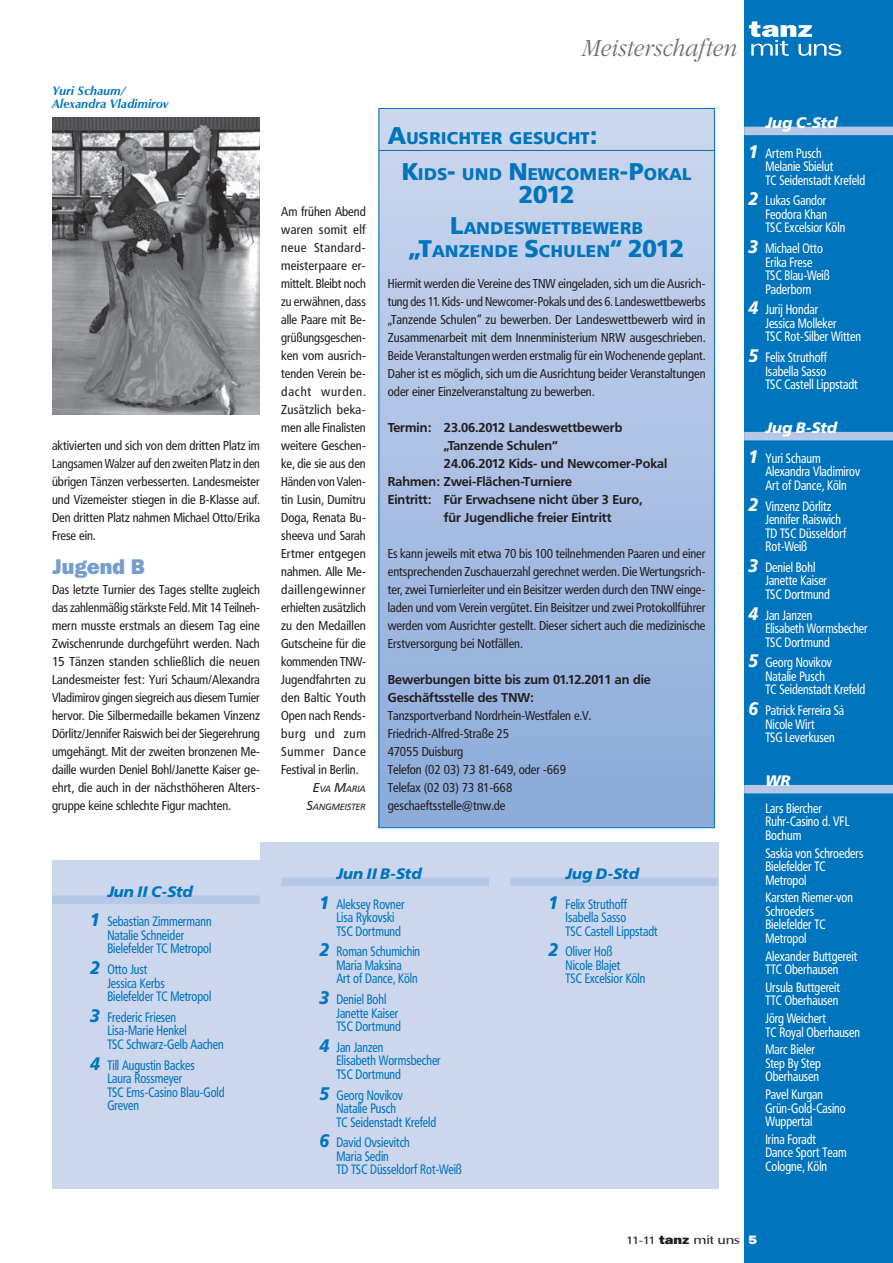
<style>
.page{position:relative;width:893px;height:1263px;background:#fff}
.page>*{position:absolute;margin:0;border:0;box-sizing:border-box;transform-origin:0 0}
.t1{font:italic 300 24px "Garamond Itc T";color:#6d6e70;scale:.9 1}
.t2{font:900 24px "Frutiger BQ";color:#0074bc}
.t3{font:800 21px "Franklin ITCBQ";color:#769dd2}
.t4{font:900 16.8px/36px "Frutiger BQ";letter-spacing:.02em;color:#0074bc}
.t5{font:italic 900 15px "Frutiger BQ";color:#0074bc}
.t6{font:italic 900 15px "Frutiger BQ";color:#fff}
.t7{font:13.5px/13.5px "Frutiger Condensed BQ";color:#fff;scale:.9 1}
.t8{font:13.5px/13.5px "Frutiger Condensed BQ";color:#0074bc;scale:.9 1}
.t9{font:12.75px/18px "Frutiger Condensed BQ";color:#231f20;text-align:justify}
.t10{font:700 12.75px/18px "Frutiger BQ";color:#231f20}
.t11{font:italic 700 12px/13.5px "Optima BQ";color:#0074bc}
.t12{font:500 12px "Optima BQ";letter-spacing:-.01em;color:#231f20;scale:1.2 1}
.t13{font:italic 8.85px/18px "Frutiger BQ";color:#231f20;text-align:right}
.s1{font-family:"Frutiger BQ";font-weight:900;font-style:italic;font-size:18px}
.s2{font-size:12.75px}
.s3{font-size:24px}
.s4{font-family:"Frutiger BQ";font-weight:400;font-size:10.5px}
.s5{font-family:"Franklin ITCBQ";font-weight:800}
.s6{font-family:"Franklin ITCBQ";font-weight:800;color:#fff}
</style>
<div class="page">
<div style="left:744px;top:0;width:149px;height:1263px;background:#0074bc"></div>
<svg style="left:749px;top:21px;width:92px;height:35px"></svg>
<div style="left:744px;top:127px;width:149px;height:8px;background:#b6c8e7"></div>
<div style="left:744px;top:432px;width:149px;height:8px;background:#b6c8e7"></div>
<div style="left:744px;top:785px;width:149px;height:8px;background:#b6c8e7"></div>
<div style="left:52px;top:842px;width:666px;height:346px;background:#ccd7ee"></div>
<div style="left:52px;top:895px;width:208px;height:9px;background:#b6c8e7"></div>
<div style="left:281px;top:878px;width:208px;height:8px;background:#b6c8e7"></div>
<div style="left:510px;top:878px;width:208px;height:8px;background:#b6c8e7"></div>
<div style="left:379px;top:108px;width:335px;height:720px;background:linear-gradient(to bottom,#cdd8ee,#8baada)"></div>
<hr style="left:379px;top:150px;width:335px;height:1px;background:#0074bc">
<img style="left:52px;top:117px;width:207px;height:297px">
<div style="left:0;top:838px;width:259px;height:22px;background:#fff"></div>
<p class="t11" style="left:52px;top:84px;width:118px">Yuri Schaum/<br>Alexandra Vladimirov</p>
<p class="t9" style="left:52px;top:438px;width:209px">aktivierten und sich von dem dritten Platz im Langsamen Walzer auf den zweiten Platz in den übrigen Tänzen verbesserten. Landesmeister und Vizemeister stiegen in die B-Klasse auf.<br>Den dritten Platz nahmen Michael Otto/Erika Frese ein.</p>
<h2 class="t3" style="left:52px;top:559px;width:94px">Jugend B</h2>
<p class="t9" style="left:52px;top:582px;width:209px">Das letzte Turnier des Tages stellte zugleich das zahlenmäßig stärkste Feld. Mit 14 Teilneh&shy;mern musste erstmals an diesem Tag eine Zwischenrunde durchgeführt werden. Nach 15 Tänzen standen schließlich die neuen Landesmeister fest: Yuri Schaum/Alexandra Vladimirov gingen siegreich aus diesem Turnier hervor. Die Silbermedaille bekamen Vinzenz Dörlitz/Jennifer Raiswich bei der Siegerehrung umgehängt. Mit der zweiten bronzenen Me&shy;daille wurden Deniel Bohl/Janette Kaiser ge&shy;ehrt, die auch in der nächsthöheren Alters&shy;gruppe keine schlechte Figur machten.</p>
<p class="t5" style="left:107px;top:886px;width:87px">Jun II C-Std</p>
<p class="t8" style="left:107px;top:916px;width:117px;text-indent:-17px"><span class="s1">1</span> Sebastian Zimmermann<br>Natalie Schneider<br>Bielefelder TC Metropol</p>
<p class="t8" style="left:107px;top:964px;width:117px;text-indent:-17px"><span class="s1">2</span> Otto Just<br>Jessica Kerbs<br>Bielefelder TC Metropol</p>
<p class="t8" style="left:107px;top:1012px;width:131px;text-indent:-17px"><span class="s1">3</span> Frederic Friesen<br>Lisa-Marie Henkel<br>TSC Schwarz-Gelb Aachen</p>
<p class="t8" style="left:107px;top:1059px;width:132px;text-indent:-17px"><span class="s1">4</span> Till Augustin Backes<br>Laura Rossmeyer<br>TSC Ems-Casino Blau-Gold<br>Greven</p>
<h1 class="t1" style="left:582px;top:38px;width:175px">Meisterschaften</h1>
<p class="t9" style="left:281px;top:204px;width:86px">Am frühen Abend waren somit elf neue Standard&shy;meisterpaare er&shy;mittelt. Bleibt noch zu erwähnen, dass alle Paare mit Be&shy;grüßungsgeschen&shy;ken vom ausrich&shy;tenden Verein be&shy;dacht wurden.<br>Zusätzlich beka&shy;men alle Finalisten weitere Geschen&shy;ke, die sie aus den Händen von Valen&shy;tin Lusin, Dumitru Doga, Renata Bu&shy;sheeva und Sarah Ertmer entgegen nahmen. Alle Me&shy;daillengewinner erhielten zusätzlich zu den Medaillen Gutscheine für die kommenden TNW-Jugendfahrten zu den Baltic Youth Open nach Rends&shy;burg und zum Summer Dance Festival in Berlin.</p>
<p class="t13" style="left:307px;top:781px;width:61px"><span class="s2">E</span>VA <span class="s2">M</span>ARIA<br><span class="s2">S</span>ANGMEISTER</p>
<h3 class="t4" style="left:402px;top:122px;width:291px;text-indent:-14px"><span class="s3">A</span>USRICHTER GESUCHT<span class="s3">:<br>K</span>IDS<span class="s3">-</span> UND <span class="s3">N</span>EWCOMER<span class="s3">-P</span>OKAL</h3>
<h1 class="t2" style="left:519px;top:185px;width:58px">2012</h1>
<h3 class="t4" style="left:409px;top:219px;width:276px;line-height:22.5px;text-align:center"><span class="s3">L</span>ANDESWETTBEWERB <span class="s3">„T</span>ANZENDE <span class="s3">S</span>CHULEN<span class="s3">“ 2012</span></h3>
<p class="t9" style="left:388px;top:276px;width:319px">Hiermit werden die Vereine des TNW eingeladen, sich um die Ausrich&shy;tung des 11. Kids- und Newcomer-Pokals und des 6. Landeswettbewerbs „Tanzende Schulen“ zu bewerben. Der Landeswettbewerb wird in Zusammenarbeit mit dem Innenministerium NRW ausgeschrieben.<br>Beide Veranstaltungen werden erstmalig für ein Wochenende geplant.<br>Daher ist es möglich, sich um die Ausrichtung beider Veranstaltungen oder einer Einzelveranstaltung zu bewerben.</p>
<p class="t10" style="left:388px;top:420px;width:236px">Termin: 23.06.2012 Landeswettbewerb</p>
<p class="t10" style="left:444px;top:438px;width:115px">„Tanzende Schulen“</p>
<p class="t10" style="left:444px;top:456px;width:225px">24.06.2012 Kids- und Newcomer-Pokal</p>
<p class="t10" style="left:388px;top:474px;width:186px">Rahmen: Zwei-Flächen-Turniere</p>
<p class="t10" style="left:388px;top:492px;width:256px">Eintritt: Für Erwachsene nicht über 3 Euro,</p>
<p class="t10" style="left:444px;top:510px;width:169px">für Jugendliche freier Eintritt</p>
<p class="t9" style="left:388px;top:546px;width:319px">Es kann jeweils mit etwa 70 bis 100 teilnehmenden Paaren und einer entsprechenden Zuschauerzahl gerechnet werden. Die Wertungsrich&shy;ter, zwei Turnierleiter und ein Beisitzer werden durch den TNW einge&shy;laden und vom Verein vergütet. Ein Beisitzer und zwei Protokollführer werden vom Ausrichter gestellt. Dieser sichert auch die medizinische Erstversorgung bei Notfällen.</p>
<p class="t10" style="left:388px;top:672px;width:264px">Bewerbungen bitte bis zum 01.12.2011 an die<br>Geschäftsstelle des TNW:</p>
<p class="t9" style="left:388px;top:708px;width:205px;text-align:left">Tanzsportverband Nordrhein-Westfalen e.V.<br>Friedrich-Alfred-Straße 25<br>47055 Duisburg<br>Telefon (02 03) 73 81-649, oder -669<br>Telefax (02 03) 73 81-668 geschaeftsstelle@tnw.de</p>
<p class="t5" style="left:336px;top:868px;width:87px">Jun II B-Std</p>
<p class="t8" style="left:336px;top:898px;width:77px;text-indent:-17px"><span class="s1">1</span> Aleksey Rovner<br>Lisa Rykovski<br>TSC Dortmund</p>
<p class="t8" style="left:336px;top:946px;width:95px;text-indent:-17px"><span class="s1">2</span> Roman Schumichin<br>Maria Maksina<br>Art of Dance, Köln</p>
<p class="t8" style="left:336px;top:994px;width:73px;text-indent:-17px"><span class="s1">3</span> Deniel Bohl<br>Janette Kaiser<br>TSC Dortmund</p>
<p class="t8" style="left:336px;top:1042px;width:117px;text-indent:-17px"><span class="s1">4</span> Jan Janzen<br>Elisabeth Wormsbecher<br>TSC Dortmund</p>
<p class="t8" style="left:336px;top:1089px;width:112px;text-indent:-17px"><span class="s1">5</span> Georg Novikov<br>Natalie Pusch<br>TC Seidenstadt Krefeld</p>
<p class="t8" style="left:336px;top:1137px;width:141px;text-indent:-17px"><span class="s1">6</span> David Ovsievitch<br>Maria Sedin<br>TD TSC Düsseldorf Rot-Weiß</p>
<p class="t5" style="left:565px;top:868px;width:75px">Jug D-Std</p>
<p class="t8" style="left:565px;top:898px;width:104px;text-indent:-17px"><span class="s1">1</span> Felix Struthoff<br>Isabella Sasso<br>TSC Castell Lippstadt</p>
<p class="t8" style="left:565px;top:946px;width:90px;text-indent:-17px"><span class="s1">2</span> Oliver Hoß<br>Nicole Blajet<br>TSC Excelsior Köln</p>
<p class="t6" style="left:765px;top:117px;width:74px">Jug C-Std</p>
<p class="t7" style="left:765px;top:147px;width:112px;text-indent:-17px"><span class="s1">1</span> Artem Pusch<br>Melanie Sbielut<br>TC Seidenstadt Krefeld</p>
<p class="t7" style="left:765px;top:195px;width:90px;text-indent:-17px"><span class="s1">2</span> Lukas Gandor<br>Feodora Khan<br>TSC Excelsior Köln</p>
<p class="t7" style="left:765px;top:243px;width:73px;text-indent:-17px"><span class="s1">3</span> Michael Otto<br>Erika Frese<br>TSC Blau-Weiß<br>Paderborn</p>
<p class="t7" style="left:765px;top:304px;width:108px;text-indent:-17px"><span class="s1">4</span> Jurij Hondar<br>Jessica Molleker<br>TSC Rot-Silber Witten</p>
<p class="t7" style="left:765px;top:352px;width:104px;text-indent:-17px"><span class="s1">5</span> Felix Struthoff<br>Isabella Sasso<br>TSC Castell Lippstadt</p>
<p class="t6" style="left:765px;top:422px;width:73px">Jug B-Std</p>
<p class="t7" style="left:765px;top:453px;width:107px;text-indent:-17px"><span class="s1">1</span> Yuri Schaum<br>Alexandra Vladimirov<br>Art of Dance, Köln</p>
<p class="t7" style="left:765px;top:500px;width:91px;text-indent:-17px"><span class="s1">2</span> Vinzenz Dörlitz<br>Jennifer Raiswich<br>TD TSC Düsseldorf<br>Rot-Weiß</p>
<p class="t7" style="left:765px;top:562px;width:73px;text-indent:-17px"><span class="s1">3</span> Deniel Bohl<br>Janette Kaiser<br>TSC Dortmund</p>
<p class="t7" style="left:765px;top:609px;width:115px;text-indent:-17px"><span class="s1">4</span> Jan Janzen<br>Elisabeth Wormsbecher<br>TSC Dortmund</p>
<p class="t7" style="left:765px;top:657px;width:112px;text-indent:-17px"><span class="s1">5</span> Georg Novikov<br>Natalie Pusch<br>TC Seidenstadt Krefeld</p>
<p class="t7" style="left:765px;top:705px;width:89px;text-indent:-17px"><span class="s1">6</span> Patrick Ferreira Sá<br>Nicole Wirt<br>TSG Leverkusen</p>
<p class="t6" style="left:765px;top:775px;width:27px">WR</p>
<p class="t7" style="left:765px;top:803px;width:95px">Lars Biercher<br>Ruhr-Casino d. VFL<br>Bochum</p>
<p class="t7" style="left:765px;top:847px;width:110px">Saskia von Schroeders<br>Bielefelder TC<br>Metropol</p>
<p class="t7" style="left:765px;top:892px;width:99px">Karsten Riemer-von<br>Schroeders<br>Bielefelder TC<br>Metropol</p>
<p class="t7" style="left:765px;top:950px;width:104px">Alexander Buttgereit<br>TTC Oberhausen</p>
<p class="t7" style="left:765px;top:982px;width:84px">Ursula Buttgereit<br>TTC Oberhausen</p>
<p class="t7" style="left:765px;top:1013px;width:107px">Jörg Weichert<br>TC Royal Oberhausen</p>
<p class="t7" style="left:765px;top:1044px;width:63px">Marc Bieler<br>Step By Step<br>Oberhausen</p>
<p class="t7" style="left:765px;top:1089px;width:91px">Pavel Kurgan<br>Grün-Gold-Casino<br>Wuppertal</p>
<p class="t7" style="left:765px;top:1134px;width:92px">Irina Foradt<br>Dance Sport Team<br>Cologne, Köln</p>
<p class="t12" style="left:626px;top:1235px;width:110px"><span class="s4">11-11</span> <span class="s5">tanz</span> mit uns <span class="s6">5</span></p>
</div>
